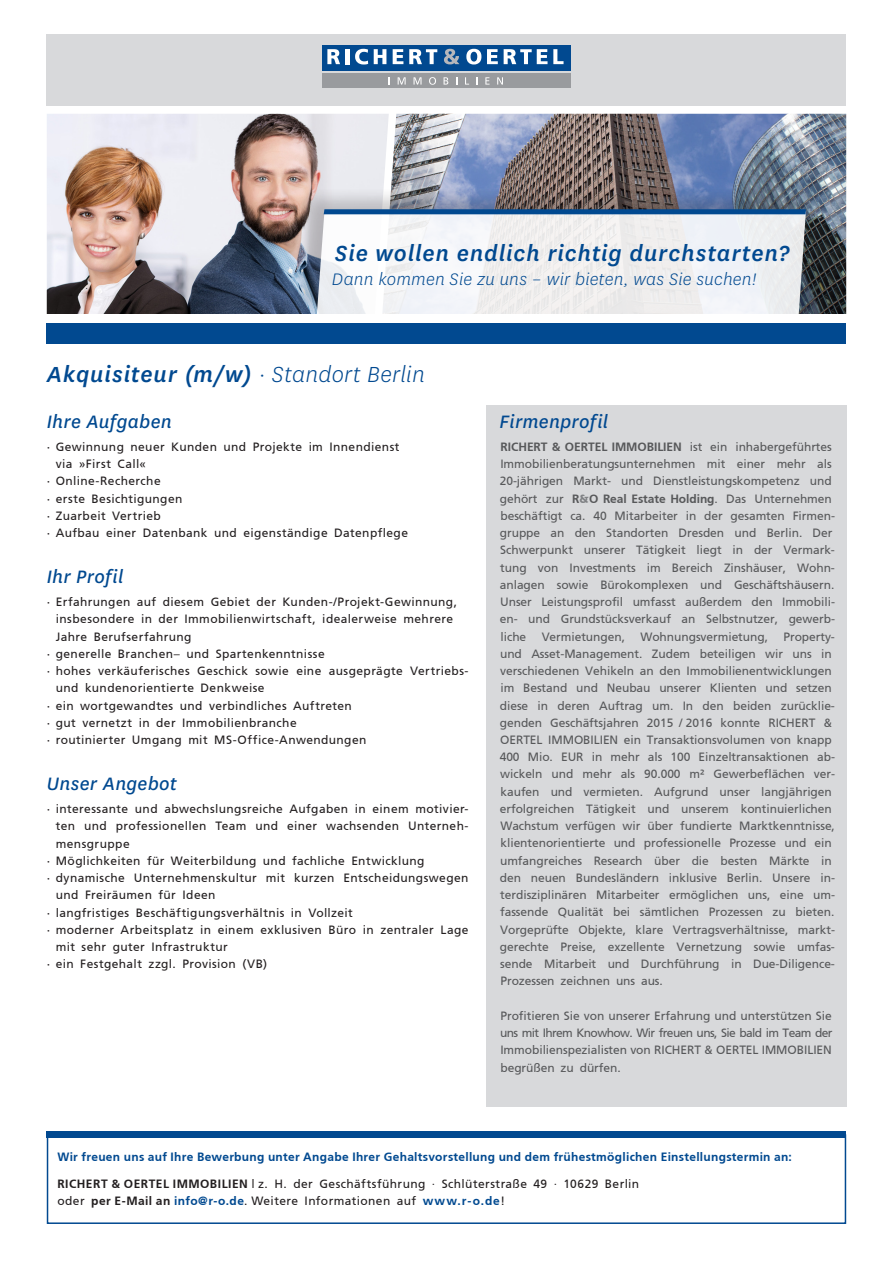
<style>
.page{position:relative;width:893px;height:1263px;background:#fff}
.page>*{position:absolute;margin:0;border:0;box-sizing:border-box;transform-origin:0 0}
.t1{font:italic 500 25.5px "National";letter-spacing:.03em;color:#014990}
.t2{font:italic 21px "National";letter-spacing:.015em;color:#014990}
.t3{font:italic 300 19.5px "National";letter-spacing:.01em;color:#014990}
.t4{font:12px/17.2px "Frutiger Roman";letter-spacing:-.005em;color:#57585a}
.t5{font:12px/16.5px "Frutiger Roman";letter-spacing:.03em;color:#231f20}
.t6{font:700 12px "Frutiger";letter-spacing:.025em;color:#014990}
.t7{font:700 12px "Frutiger";letter-spacing:-.005em;color:#57585a}
.s1{font-weight:300}
.s2{font-family:"National"}
.s3{font-family:"Frutiger Roman";font-weight:400}
.s4{font-family:"Frutiger";font-weight:700}
.s5{font-family:"Stone Sans ITCTT Bold";color:#808285}
.s6{font-family:"Frutiger";font-weight:700;color:#014990}
</style>
<div class="page">
<div style="left:486px;top:405px;width:360px;height:701px;background:#d8d9db"></div>
<div style="left:47px;top:1134px;width:799px;height:90px;border:2px solid #014990"></div>
<img style="left:47px;top:114px;width:335px;height:200px">
<div style="left:47px;top:34px;width:799px;height:72px;background:#d8d9db"></div>
<div style="left:322px;top:45px;width:249px;height:25px;background:#014990"></div>
<div style="left:322px;top:73px;width:249px;height:15px;background:#999b9e"></div>
<svg style="left:327px;top:49px;width:13px;height:15px"></svg>
<hr style="left:345px;top:49px;width:4px;height:15px;background:#fff">
<svg style="left:355px;top:49px;width:13px;height:16px"></svg>
<svg style="left:374px;top:49px;width:12px;height:15px"></svg>
<svg style="left:393px;top:49px;width:10px;height:15px"></svg>
<svg style="left:409px;top:49px;width:28px;height:15px"></svg>
<svg style="left:444px;top:49px;width:15px;height:15px"></svg>
<svg style="left:466px;top:49px;width:15px;height:16px"></svg>
<svg style="left:487px;top:49px;width:11px;height:15px"></svg>
<svg style="left:504px;top:49px;width:43px;height:15px"></svg>
<svg style="left:553px;top:49px;width:10px;height:15px"></svg>
<svg style="left:398px;top:77px;width:8px;height:8px"></svg>
<svg style="left:414px;top:77px;width:7px;height:8px"></svg>
<svg style="left:429px;top:77px;width:7px;height:8px"></svg>
<svg style="left:444px;top:77px;width:4px;height:8px"></svg>
<svg style="left:465px;top:77px;width:4px;height:8px"></svg>
<svg style="left:485px;top:77px;width:4px;height:8px"></svg>
<svg style="left:497px;top:77px;width:6px;height:8px"></svg>
<div style="left:47px;top:1131px;width:799px;height:7px;background:#014990"></div>
<div style="left:47px;top:323px;width:799px;height:21px;background:#014990"></div>
<img style="left:382px;top:114px;width:464px;height:200px">
<div style="left:290px;top:186px;width:517px;height:131px;background:#231f20;opacity:.25"></div>
<svg style="left:317px;top:211px;width:489px;height:103px;fill:#f0f1f1"></svg>
<svg style="left:324px;top:209px;width:482px;height:5px;background:#064b8e"></svg>
<div style="left:0;top:314px;width:893px;height:9px;background:#fff"></div>
<h1 class="t1" style="left:335px;top:236px;width:456px">Sie wollen endlich richtig durchstarten?</h1>
<h3 class="t3" style="left:332px;top:267px;width:426px">Dann kommen Sie zu uns – wir bieten, was Sie suchen!</h3>
<h1 class="t1" style="left:47px;top:357px;width:379px">Akquisiteur (m/w) <span class="s1">· Standort Berlin</span></h1>
<h2 class="t2" style="left:47px;top:408px;width:126px">Ihre Aufgaben</h2>
<p class="t5" style="left:47px;top:438px;width:354px"><span class="s2">·</span> Gewinnung neuer Kunden und Projekte im Innendienst</p>
<p class="t5" style="left:56px;top:455px;width:92px">via »First Call«</p>
<p class="t5" style="left:47px;top:473px;width:115px"><span class="s2">·</span> Online-Recherche</p>
<p class="t5" style="left:47px;top:490px;width:137px"><span class="s2">·</span> erste Besichtigungen</p>
<p class="t5" style="left:47px;top:507px;width:116px"><span class="s2">·</span> Zuarbeit Vertrieb</p>
<p class="t5" style="left:47px;top:524px;width:363px"><span class="s2">·</span> Aufbau einer Datenbank und eigenständige Datenpflege</p>
<h2 class="t2" style="left:47px;top:563px;width:78px">Ihr Profil</h2>
<p class="t5" style="left:47px;top:593px;width:412px"><span class="s2">·</span> Erfahrungen auf diesem Gebiet der Kunden-/Projekt-Gewinnung,</p>
<p class="t5" style="left:56px;top:611px;width:399px">insbesondere in der Immobilienwirtschaft, idealerweise mehrere</p>
<p class="t5" style="left:56px;top:628px;width:137px">Jahre Berufserfahrung</p>
<p class="t5" style="left:47px;top:645px;width:279px"><span class="s2">·</span> generelle Branchen– und Spartenkenntnisse</p>
<p class="t5" style="left:47px;top:662px;width:423px"><span class="s2">·</span> hohes verkäuferisches Geschick sowie eine ausgeprägte Vertriebs-</p>
<p class="t5" style="left:56px;top:680px;width:210px">und kundenorientierte Denkweise</p>
<p class="t5" style="left:47px;top:697px;width:307px"><span class="s2">·</span> ein wortgewandtes und verbindliches Auftreten</p>
<p class="t5" style="left:47px;top:714px;width:251px"><span class="s2">·</span> gut vernetzt in der Immobilienbranche</p>
<p class="t5" style="left:47px;top:731px;width:321px"><span class="s2">·</span> routinierter Umgang mit MS-Office-Anwendungen</p>
<h2 class="t2" style="left:47px;top:770px;width:131px">Unser Angebot</h2>
<p class="t5" style="left:47px;top:800px;width:423px"><span class="s2">·</span> interessante und abwechslungsreiche Aufgaben in einem motivier-</p>
<p class="t5" style="left:56px;top:818px;width:414px">ten und professionellen Team und einer wachsenden Unterneh-</p>
<p class="t5" style="left:56px;top:835px;width:75px">mensgruppe</p>
<p class="t5" style="left:47px;top:852px;width:379px"><span class="s2">·</span> Möglichkeiten für Weiterbildung und fachliche Entwicklung</p>
<p class="t5" style="left:47px;top:869px;width:423px"><span class="s2">·</span> dynamische Unternehmenskultur mit kurzen Entscheidungswegen</p>
<p class="t5" style="left:56px;top:887px;width:161px">und Freiräumen für Ideen</p>
<p class="t5" style="left:47px;top:904px;width:307px"><span class="s2">·</span> langfristiges Beschäftigungsverhältnis in Vollzeit</p>
<p class="t5" style="left:47px;top:921px;width:423px"><span class="s2">·</span> moderner Arbeitsplatz in einem exklusiven Büro in zentraler Lage</p>
<p class="t5" style="left:56px;top:938px;width:173px">mit sehr guter Infrastruktur</p>
<p class="t5" style="left:47px;top:956px;width:222px"><span class="s2">·</span> ein Festgehalt zzgl. Provision (VB)</p>
<h2 class="t2" style="left:500px;top:408px;width:110px">Firmenprofil</h2>
<p class="t7" style="left:501px;top:440px;width:333px">RICHERT &amp; OERTEL IMMOBILIEN <span class="s3">ist ein inhabergeführtes</span></p>
<p class="t4" style="left:500px;top:455px;width:337px">Immobilienberatungsunternehmen mit einer mehr als 20-jährigen Markt- und Dienstleistungskompetenz und gehört zur <span class="s4">R</span><span class="s5">&amp;</span><span class="s4">O Real Estate Holding</span>. Das Unternehmen beschäftigt ca. 40 Mitarbeiter in der gesamten Firmen&shy;gruppe an den Standorten Dresden und Berlin. Der Schwerpunkt unserer Tätigkeit liegt in der Vermark&shy;tung von Investments im Bereich Zinshäuser, Wohn&shy;anlagen sowie Bürokomplexen und Geschäftshäusern.<br>Unser Leistungsprofil umfasst außerdem den Immobili&shy;en- und Grundstücksverkauf an Selbstnutzer, gewerb&shy;liche</p>
<p class="t4" style="left:542px;top:628px;width:85px">Vermietungen,</p>
<p class="t4" style="left:640px;top:628px;width:129px">Wohnungsvermietung,</p>
<p class="t4" style="left:500px;top:628px;width:337px;text-indent:284px">Property&shy;und Asset-Management. Zudem beteiligen wir uns in verschiedenen Vehikeln an den Immobilienentwicklungen im Bestand und Neubau unserer Klienten und setzen diese in deren Auftrag um. In den beiden zurücklie&shy;genden Geschäftsjahren 2015 / 2016 konnte RICHERT &amp; OERTEL IMMOBILIEN ein Transaktionsvolumen von knapp 400 Mio. EUR in mehr als 100 Einzeltransaktionen ab&shy;wickeln und mehr als 90.000 m² Gewerbeflächen ver&shy;kaufen und vermieten. Aufgrund unser langjährigen erfolgreichen Tätigkeit und unserem kontinuierlichen Wachstum verfügen wir über fundierte Marktkenntnisse, klientenorientierte und professionelle Prozesse und ein umfangreiches Research über die besten Märkte in den neuen Bundesländern inklusive Berlin. Unsere in&shy;terdisziplinären Mitarbeiter ermöglichen uns, eine um&shy;fassende Qualität bei sämtlichen Prozessen zu bieten.<br>Vorgeprüfte Objekte, klare Vertragsverhältnisse, markt&shy;gerechte Preise, exzellente Vernetzung sowie umfas&shy;sende Mitarbeit und Durchführung in Due-Diligence-Prozessen zeichnen uns aus.</p>
<p class="t4" style="left:500px;top:1007px;width:334px;text-align:justify">Profitieren Sie von unserer Erfahrung und unterstützen Sie uns mit Ihrem Knowhow. Wir freuen uns, Sie bald im Team der Immobilienspezialisten von RICHERT &amp; OERTEL IMMOBILIEN begrüßen zu dürfen.</p>
<p class="t6" style="left:57px;top:1150px;width:736px">Wir freuen uns auf Ihre Bewerbung unter Angabe Ihrer Gehaltsvorstellung und dem frühestmöglichen Einstellungstermin an:</p>
<p class="t5" style="left:57px;top:1176px;width:583px"><span class="s4">RICHERT &amp; OERTEL IMMOBILIEN</span> | z. H. der Geschäftsführung · Schlüterstraße 49 · 10629 Berlin oder <span class="s4">per E-Mail an</span> <span class="s6">info@r-o.de</span>. Weitere Informationen auf <span class="s6">www.r-o.de</span>!</p>
</div>
